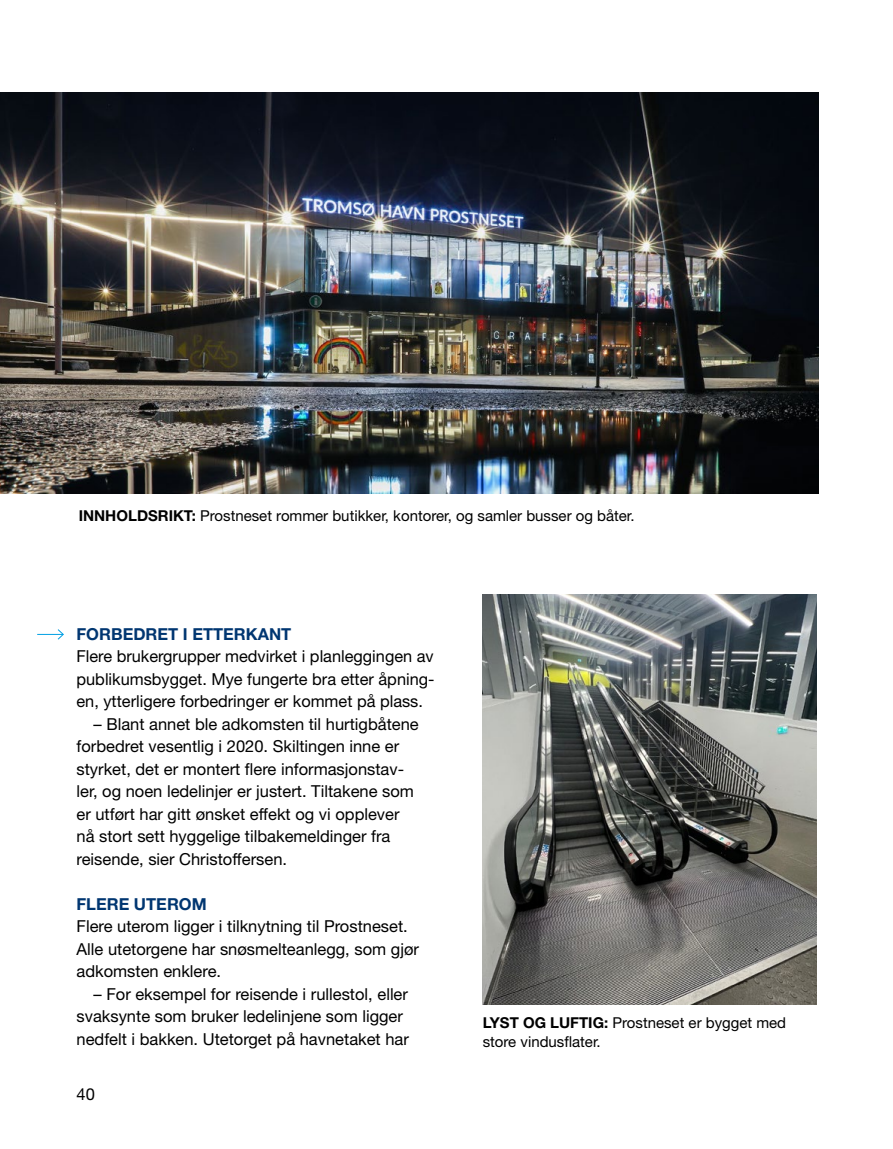
<style>
.page{position:relative;width:893px;height:1149px;background:#fff}
.page>*{position:absolute;margin:0;border:0;box-sizing:border-box;transform-origin:0 0}
.t1{font:16.5px/22.5px "Helvetica Neue LT Pro";color:#000}
.t2{font:700 16.5px "Helvetica Neue LT Pro";color:#003671}
.t3{font:15px/19.5px "Helvetica Neue LT Pro";color:#000}
.s1{font-weight:700}
</style>
<div class="page">
<img style="left:0;top:93px;width:819px;height:400px">
<img style="left:483px;top:594px;width:333px;height:409px">
<svg style="left:37px;top:629px;width:27px;height:11px"></svg>
<p class="t3" style="left:79px;top:505px;width:558px"><span class="s1">INNHOLDSRIKT:</span> Prostneset rommer butikker, kontorer, og samler busser og båter.</p>
<p class="t2" style="left:77px;top:623px;width:216px">FORBEDRET I ETTERKANT</p>
<p class="t1" style="left:77px;top:644px;width:359px;text-align:justify">Flere brukergrupper medvirket i planleggingen av publikumsbygget. Mye fungerte bra etter åpning&shy;en, ytterligere forbedringer er kommet på plass.</p>
<p class="t1" style="left:77px;top:711px;width:344px;text-indent:17px">– Blant annet ble adkomsten til hurtigbåtene forbedret vesentlig i 2020. Skiltingen inne er styrket, det er montert flere informasjonstav&shy;ler, og noen ledelinjer er justert. Tiltakene som er utført har gitt ønsket effekt og vi opplever nå stort sett hyggelige tilbakemeldinger fra reisende, sier Christoffersen.</p>
<p class="t2" style="left:77px;top:893px;width:132px">FLERE UTEROM</p>
<p class="t1" style="left:77px;top:914px;width:344px">Flere uterom ligger i tilknytning til Prostneset.<br>Alle utetorgene har snøsmelteanlegg, som gjør adkomsten enklere.</p>
<p class="t1" style="left:77px;top:982px;width:334px;text-indent:17px">– For eksempel for reisende i rullestol, eller svaksynte som bruker ledelinjene som ligger nedfelt i bakken. Utetorget på havnetaket har</p>
<p class="t1" style="left:77px;top:1081px;width:20px">40</p>
<p class="t3" style="left:483px;top:1011px;width:305px"><span class="s1">LYST OG LUFTIG:</span> Prostneset er bygget med store vindusflater.</p>
</div>
